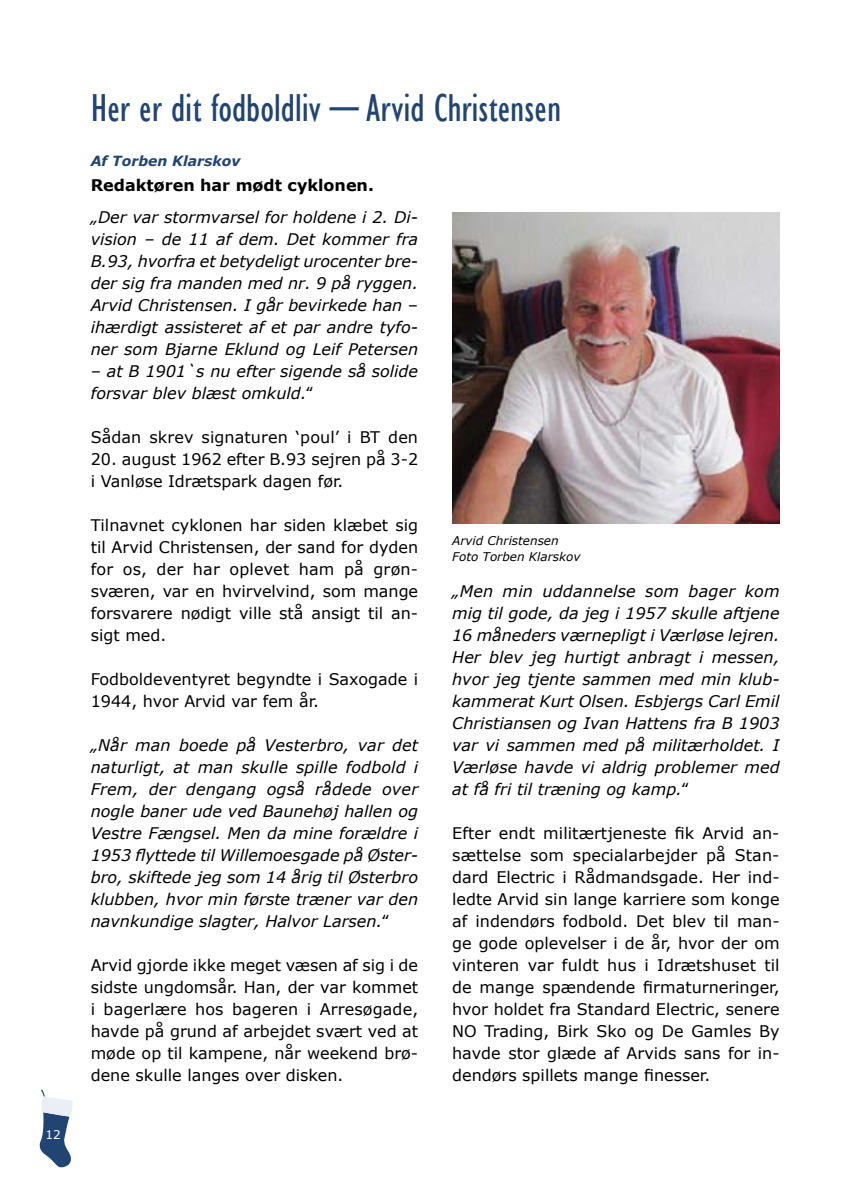
<style>
.page{position:relative;width:842px;height:1191px;background:#fff}
.page>*{position:absolute;margin:0;border:0;box-sizing:border-box;transform-origin:0 0}
.t1{font:condensed 40px "Gill Sans";color:#224472}
.t2{font:16px/22px "Verdana";color:#000;text-align:justify}
.t3{font:italic 16px/22px "Verdana";color:#000;text-align:justify}
.t4{font:700 16px "Verdana";color:#000}
.t5{font:italic 700 14px "Verdana";color:#224472}
.t6{font:italic 12px/16px "Verdana";color:#000}
.t7{font:12px "Verdana";color:#fff}
.s1{font-family:"Verdana";font-stretch:normal}
.s2{font-style:normal}
</style>
<div class="page">
<svg style="left:39px;top:1089px;width:34px;height:78px"></svg>
<img style="left:452px;top:213px;width:328px;height:310px">
<p class="t7" style="left:46px;top:1126px;width:17px">12</p>
<h1 class="t1" style="left:91px;top:85px;width:472px">Her er dit fodboldliv <span class="s1">─</span> Arvid Christensen</h1>
<p class="t5" style="left:91px;top:151px;width:151px">Af Torben Klarskov</p>
<p class="t4" style="left:91px;top:174px;width:285px">Redaktøren har mødt cyklonen.</p>
<p class="t3" style="left:91px;top:206px;width:329px">„Der var stormvarsel for holdene i 2. Di&shy;vision – de 11 af dem. Det kommer fra B.93, hvorfra et betydeligt urocenter bre&shy;der sig fra manden med nr. 9 på ryggen.<br>Arvid Christensen. I går bevirkede han – ihærdigt assisteret af et par andre tyfo&shy;ner som Bjarne Eklund og Leif Petersen</p>
<p class="t3" style="left:91px;top:360px;width:329px">– at B 1901`s nu efter sigende så solide forsvar blev blæst omkuld.<span class="s2">‟</span></p>
<p class="t2" style="left:91px;top:426px;width:329px">Sådan skrev signaturen ‘poul’ i BT den</p>
<p class="t2" style="left:91px;top:448px;width:329px">20. august 1962 efter B.93 sejren på 3-2 i Vanløse Idrætspark dagen før.</p>
<p class="t2" style="left:91px;top:514px;width:329px">Tilnavnet cyklonen har siden klæbet sig til Arvid Christensen, der sand for dyden for os, der har oplevet ham på grøn&shy;sværen, var en hvirvelvind, som mange forsvarere nødigt ville stå ansigt til an&shy;sigt med.</p>
<p class="t2" style="left:91px;top:668px;width:329px">Fodboldeventyret begyndte i Saxogade i<br>1944, hvor Arvid var fem år.</p>
<p class="t3" style="left:91px;top:734px;width:329px">„Når man boede på Vesterbro, var det naturligt, at man skulle spille fodbold i Frem, der dengang også rådede over nogle baner ude ved Baunehøj hallen og Vestre Fængsel. Men da mine forældre i 1953 flyttede til Willemoesgade på Øster&shy;bro, skiftede jeg som 14 årig til Østerbro klubben, hvor min første træner var den navnkundige slagter, Halvor Larsen.<span class="s2">‟</span></p>
<p class="t2" style="left:91px;top:954px;width:329px">Arvid gjorde ikke meget væsen af sig i de sidste ungdomsår. Han, der var kommet i bagerlære hos bageren i Arresøgade, havde på grund af arbejdet svært ved at møde op til kampene, når weekend brø&shy;dene skulle langes over disken.</p>
<p class="t6" style="left:452px;top:532px;width:130px">Arvid Christensen<br>Foto Torben Klarskov</p>
<p class="t3" style="left:452px;top:580px;width:329px">„Men min uddannelse som bager kom mig til gode, da jeg i 1957 skulle aftjene 16 måneders værnepligt i Værløse lejren.<br>Her blev jeg hurtigt anbragt i messen, hvor jeg tjente sammen med min klub&shy;kammerat Kurt Olsen. Esbjergs Carl Emil Christiansen og Ivan Hattens fra B 1903 var vi sammen med på militærholdet. I Værløse havde vi aldrig problemer med at få fri til træning og kamp.<span class="s2">‟</span></p>
<p class="t2" style="left:452px;top:822px;width:329px">Efter endt militærtjeneste fik Arvid an&shy;sættelse som specialarbejder på Stan&shy;dard Electric i Rådmandsgade. Her ind&shy;ledte Arvid sin lange karriere som konge af indendørs fodbold. Det blev til man&shy;ge gode oplevelser i de år, hvor der om vinteren var fuldt hus i Idrætshuset til de mange spændende firmaturneringer, hvor holdet fra Standard Electric, senere NO Trading, Birk Sko og De Gamles By havde stor glæde af Arvids sans for in&shy;dendørs spillets mange finesser.</p>
</div>
